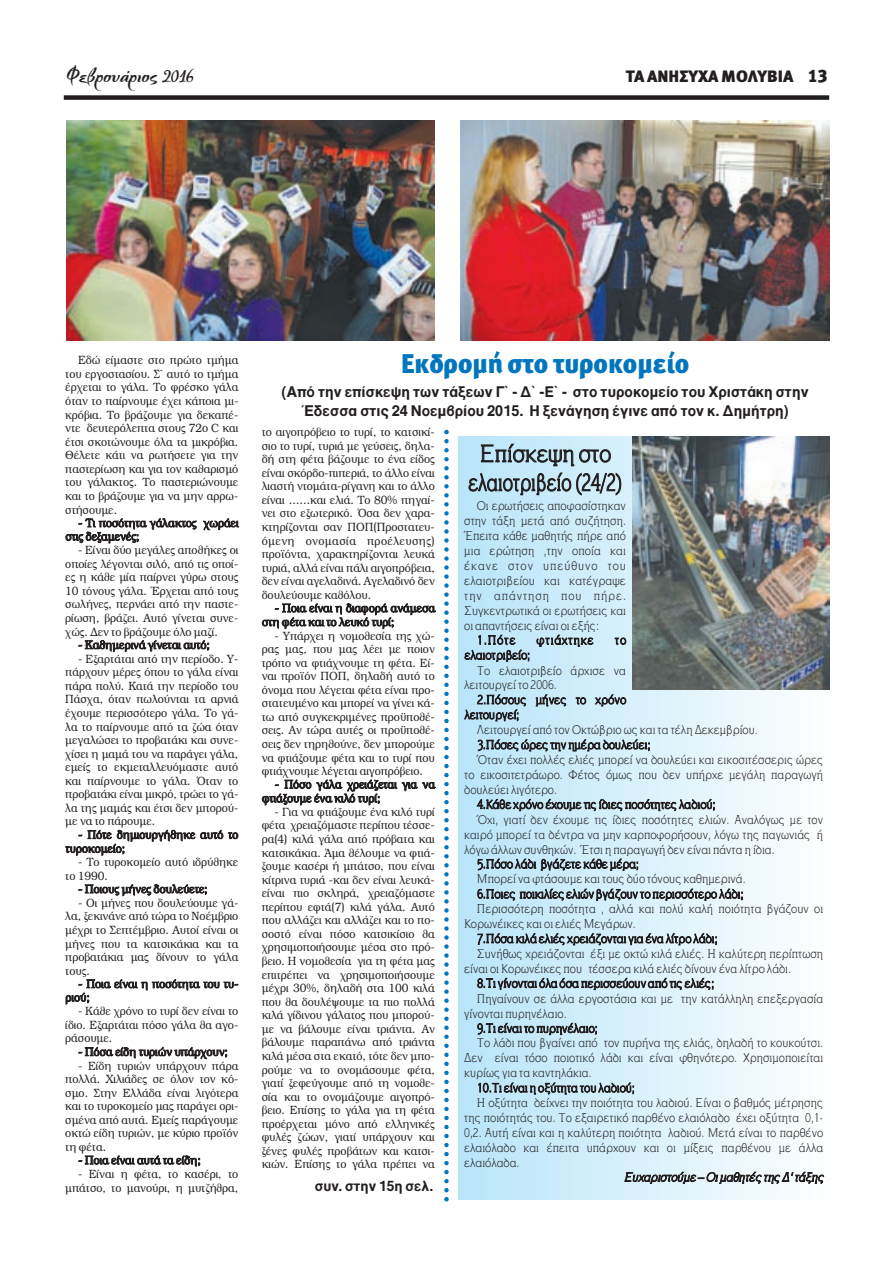
<style>
.page{position:relative;width:893px;height:1263px;background:#fff}
.page>*{position:absolute;margin:0;border:0;box-sizing:border-box;transform-origin:0 0}
.t1{font:27px "Meta Black Greek LF";color:#0076be}
.t2{font:300 25.5px/28.8px "Acro Mechano";color:#231f20;text-align:center}
.t3{font:700 22.5px "CF Painter";color:#231f20;scale:1.2 1}
.t4{font:16.5px "Meta Black Greek LF";color:#231f20;scale:1.05 1}
.t5{font:700 15px/19.4px "Gr Helvetica";color:#231f20;text-align:center}
.t6{font:700 14.25px "Gr Helvetica";color:#231f20}
.t7{font:300 13.2px "Acro Mechano";color:#231f20}
.t8{font:300 13.2px "Acro Mechano";letter-spacing:.07em;color:#231f20}
.t9{font:italic 300 13.2px "Acro Mechano";color:#231f20}
.t10{font:12px/13.5px "Acro Book Text";color:#231f20;text-align:justify;scale:.9 1}
.s1{font-size:18px}
</style>
<div class="page">
<div style="left:64px;top:95px;width:765px;height:5px;background:#231f20"></div>
<svg style="left:66px;top:340px;width:369px;height:1px"></svg>
<img style="left:66px;top:120px;width:369px;height:220px">
<img style="left:461px;top:120px;width:368px;height:220px">
<div style="left:458px;top:436px;width:371px;height:763px;background:linear-gradient(to right,#b8e5f9,#fdfefe)"></div>
<img style="left:632px;top:436px;width:197px;height:253px">
<svg style="left:444px;top:430px;width:5px;height:771px"></svg>
<h3 class="t3" style="left:65px;top:64px;width:108px">Φεβρουάριος 2016</h3>
<h3 class="t4" style="left:626px;top:67px;width:194px">ΤΑ ΑΝΗΣΥΧΑ ΜΟΛΥΒΙΑ <span class="s1">13</span></h3>
<p class="t10" style="left:65px;top:354px;width:194px;text-indent:13px">Εδώ είµαστε στο πρώτο τµήµα του εργοστασίου. Σ` αυτό το τµήµα έρχεται το γάλα. Το φρέσκο γάλα όταν το παίρνουµε έχει κάποια µι&shy;κρόβια. Το βράζουµε για δεκαπέ&shy;ντε δευτερόλεπτα στους 72ο C και έτσι σκοτώνουµε όλα τα µικρόβια.<br>Θέλετε κάτι να ρωτήσετε για την παστερίωση και για τον καθαρισµό του γάλακτος. Το παστεριώνουµε και το βράζουµε για να µην αρρω&shy;στήσουµε.</p>
<p class="t10" style="left:65px;top:516px;width:194px;text-indent:13px">- Τι ποσότητα γάλακτος χωράει στις δεξαµενές;</p>
<p class="t10" style="left:65px;top:544px;width:194px;text-indent:13px">- Είναι δύο µεγάλες αποθήκες οι οποίες λέγονται σιλό, από τις οποί&shy;ες η κάθε µία παίρνει γύρω στους 10 τόνους γάλα. Έρχεται από τους σωλήνες, περνάει από την παστε&shy;ρίωση, βράζει. Αυτό γίνεται συνε&shy;χώς. ∆εν το βράζουµε όλο µαζί.</p>
<p class="t10" style="left:78px;top:638px;width:148px">- Καθηµερινά γίνεται αυτό;</p>
<p class="t10" style="left:65px;top:652px;width:194px;text-indent:13px">- Εξαρτάται από την περίοδο. Υ&shy;πάρχουν µέρες όπου το γάλα είναι πάρα πολύ. Κατά την περίοδο του Πάσχα, όταν πωλούνται τα αρνιά έχουµε περισσότερο γάλα. Το γά&shy;λα το παίρνουµε από τα ζώα όταν µεγαλώσει το προβατάκι και συνε&shy;χίσει η µαµά του να παράγει γάλα, εµείς το εκµεταλλευόµαστε αυτό και παίρνουµε το γάλα. Όταν το προβατάκι είναι µικρό, τρώει το γά&shy;λα της µαµάς και έτσι δεν µπορού&shy;µε να το πάρουµε.</p>
<p class="t10" style="left:65px;top:828px;width:194px;text-indent:13px">- Πότε δηµιουργήθηκε αυτό το τυροκοµείο;</p>
<p class="t10" style="left:65px;top:855px;width:194px;text-indent:13px">- Το τυροκοµείο αυτό ιδρύθηκε το 1990.</p>
<p class="t10" style="left:78px;top:882px;width:145px">- Ποιους µήνες δουλεύετε;</p>
<p class="t10" style="left:65px;top:896px;width:194px;text-indent:13px">- Οι µήνες που δουλεύουµε γά&shy;λα, ξεκινάνε από τώρα το Νοέµβριο µέχρι το Σεπτέµβριο. Αυτοί είναι οι µήνες που τα κατσικάκια και τα προβατάκια µας δίνουν το γάλα τους.</p>
<p class="t10" style="left:65px;top:977px;width:194px;text-indent:13px">- Ποια είναι η ποσότητα του τυ&shy;ριού;</p>
<p class="t10" style="left:65px;top:1005px;width:194px;text-indent:13px">- Κάθε χρόνο το τυρί δεν είναι το ίδιο. Εξαρτάται πόσο γάλα θα αγο&shy;ράσουµε.</p>
<p class="t10" style="left:78px;top:1045px;width:168px">- Πόσα είδη τυριών υπάρχουν;</p>
<p class="t10" style="left:65px;top:1059px;width:194px;text-indent:13px">- Είδη τυριών υπάρχουν πάρα πολλά. Χιλιάδες σε όλον τον κό&shy;σµο. Στην Ελλάδα είναι λιγότερα και το τυροκοµείο µας παράγει ορι&shy;σµένα από αυτά. Εµείς παράγουµε οκτώ είδη τυριών, µε κύριο προϊόν τη φέτα.</p>
<p class="t10" style="left:78px;top:1153px;width:138px">- Ποια είναι αυτά τα είδη;</p>
<p class="t10" style="left:65px;top:1167px;width:194px;text-align:right">- Είναι η φέτα, το κασέρι, το µπάτσο, το µανούρι, η µυτζήθρα,</p>
<h1 class="t1" style="left:401px;top:348px;width:290px">Εκδροµή στο τυροκοµείο</h1>
<p class="t5" style="left:281px;top:382px;width:529px">(Από την επίσκεψη των τάξεων Γ` - ∆` -Ε` - στο τυροκοµείο του Χριστάκη στην<br>Έδεσσα στις 24 Νοεµβρίου 2015. Η ξενάγηση έγινε από τον κ. ∆ηµήτρη)</p>
<h2 class="t2" style="left:468px;top:439px;width:156px">Eπίσκεψη στο ελαιοτριβείο (24/2)</h2>
<p class="t7" style="left:477px;top:498px;width:151px">Οι ερωτήσεις αποφασίστηκαν</p>
<p class="t7" style="left:464px;top:513px;width:163px">στην τάξη µετά από συζήτηση.</p>
<p class="t7" style="left:464px;top:528px;width:163px">Έπειτα κάθε µαθητής πήρε από</p>
<p class="t7" style="left:464px;top:543px;width:163px">µια ερώτηση ,την οποία και</p>
<p class="t8" style="left:464px;top:558px;width:163px">έκανε στον υπεύθυνο του</p>
<p class="t7" style="left:464px;top:573px;width:163px">ελαιοτριβείου και κατέγραψε</p>
<p class="t8" style="left:464px;top:588px;width:163px">την απάντηση που πήρε.</p>
<p class="t7" style="left:464px;top:603px;width:163px">Συγκεντρωτικά οι ερωτήσεις και</p>
<p class="t7" style="left:464px;top:618px;width:137px">οι απαντήσεις είναι οι εξής:</p>
<p class="t7" style="left:477px;top:632px;width:40px">1.Πότε</p>
<p class="t8" style="left:536px;top:632px;width:59px">φτιάχτηκε</p>
<p class="t7" style="left:615px;top:632px;width:13px">το</p>
<p class="t7" style="left:464px;top:647px;width:67px">ελαιοτριβείο;</p>
<p class="t7" style="left:477px;top:662px;width:151px">Το ελαιοτριβείο άρχισε να</p>
<p class="t7" style="left:464px;top:677px;width:94px">λειτουργεί το 2006.</p>
<p class="t7" style="left:477px;top:692px;width:151px">2.Πόσους µήνες το χρόνο</p>
<p class="t7" style="left:464px;top:707px;width:56px">λειτουργεί;</p>
<p class="t7" style="left:477px;top:722px;width:282px">Λειτουργεί από τον Οκτώβριο ως και τα τέλη ∆εκεµβρίου.</p>
<p class="t7" style="left:477px;top:737px;width:175px">3.Πόσες ώρες την ηµέρα δουλεύει;</p>
<p class="t7" style="left:477px;top:752px;width:348px">Όταν έχει πολλές ελιές µπορεί να δουλεύει και εικοσιτέσσερις ώρες</p>
<p class="t7" style="left:464px;top:767px;width:360px">το εικοσιτετράωρο. Φέτος όµως που δεν υπήρχε µεγάλη παραγωγή</p>
<p class="t7" style="left:464px;top:782px;width:94px">δουλεύει λιγότερο.</p>
<p class="t7" style="left:477px;top:796px;width:240px">4.Κάθε χρόνο έχουµε τις ίδιες ποσότητες λαδιού;</p>
<p class="t7" style="left:477px;top:811px;width:348px">Όχι, γιατί δεν έχουµε τις ίδιες ποσότητες ελιών. Αναλόγως µε τον</p>
<p class="t7" style="left:464px;top:826px;width:361px">καιρό µπορεί τα δέντρα να µην καρποφορήσουν, λόγω της παγωνιάς ή</p>
<p class="t7" style="left:464px;top:841px;width:312px">λόγω άλλων συνθηκών. Έτσι η παραγωγή δεν είναι πάντα η ίδια.</p>
<p class="t7" style="left:477px;top:856px;width:163px">5.Πόσο λάδι βγάζετε κάθε µέρα;</p>
<p class="t7" style="left:477px;top:871px;width:270px">Μπορεί να φτάσουµε και τους δύο τόνους καθηµερινά.</p>
<p class="t7" style="left:477px;top:886px;width:268px">6.Ποιες ποικιλίες ελιών βγάζουν το περισσότερο λάδι;</p>
<p class="t7" style="left:477px;top:901px;width:348px">Περισσότερη ποσότητα , αλλά και πολύ καλή ποιότητα βγάζουν οι</p>
<p class="t7" style="left:464px;top:916px;width:173px">Κορωνέικες και οι ελιές Μεγάρων.</p>
<p class="t7" style="left:477px;top:931px;width:242px">7.Πόσα κιλά ελιές χρειάζονται για ένα λίτρο λάδι;</p>
<p class="t7" style="left:477px;top:946px;width:348px">Συνήθως χρειάζονται έξι µε οκτώ κιλά ελιές. Η καλύτερη περίπτωση</p>
<p class="t7" style="left:464px;top:961px;width:328px">είναι οι Κορωνέικες που τέσσερα κιλά ελιές δίνουν ένα λίτρο λάδι.</p>
<p class="t7" style="left:477px;top:975px;width:239px">8.Τι γίνονται όλα όσα περισσεύουν από τις ελιές;</p>
<p class="t7" style="left:477px;top:990px;width:348px">Πηγαίνουν σε άλλα εργοστάσια και µε την κατάλληλη επεξεργασία</p>
<p class="t7" style="left:464px;top:1005px;width:104px">γίνονται πυρηνέλαιο.</p>
<p class="t7" style="left:477px;top:1020px;width:122px">9.Τι είναι το πυρηνέλαιο;</p>
<p class="t7" style="left:477px;top:1035px;width:348px">Το λάδι που βγαίνει από τον πυρήνα της ελιάς, δηλαδή το κουκούτσι.</p>
<p class="t7" style="left:464px;top:1050px;width:361px">∆εν είναι τόσο ποιοτικό λάδι και είναι φθηνότερο. Χρησιµοποιείται</p>
<p class="t7" style="left:464px;top:1065px;width:129px">κυρίως για τα καντηλάκια.</p>
<p class="t7" style="left:477px;top:1080px;width:159px">10.Τι είναι η οξύτητα του λαδιού;</p>
<p class="t7" style="left:477px;top:1095px;width:348px">Η οξύτητα δείχνει την ποιότητα του λαδιού. Είναι ο βαθµός µέτρησης</p>
<p class="t7" style="left:464px;top:1110px;width:360px">της ποιότητάς του. Το εξαιρετικό παρθένο ελαιόλαδο έχει οξύτητα 0,1-</p>
<p class="t7" style="left:464px;top:1125px;width:361px">0,2. Αυτή είναι και η καλύτερη ποιότητα λαδιού. Μετά είναι το παρθένο</p>
<p class="t7" style="left:464px;top:1140px;width:360px">ελαιόλαδο και έπειτα υπάρχουν και οι µίξεις παρθένου µε άλλα</p>
<p class="t7" style="left:464px;top:1155px;width:57px">ελαιόλαδα.</p>
<p class="t9" style="left:624px;top:1169px;width:204px">Ευχαριστούµε –Οιµαθητέςτης ∆`τάξης</p>
<p class="t6" style="left:315px;top:1178px;width:120px">συν. στην 15η σελ.</p>
<p class="t10" style="left:262px;top:426px;width:194px">το αιγοπρόβειο το τυρί, το κατσικί&shy;σιο το τυρί, τυριά µε γεύσεις, δηλα&shy;δή στη φέτα βάζουµε το ένα είδος είναι σκόρδο-πιπεριά, το άλλο είναι λιαστή ντοµάτα-ρίγανη και το άλλο είναι ……και ελιά. Το 80% πηγαί&shy;νει στο εξωτερικό. Όσα δεν χαρα&shy;κτηρίζονται σαν ΠΟΠ(Προστατευ&shy;όµενη ονοµασία προέλευσης) προϊόντα, χαρακτηρίζονται λευκά τυριά, αλλά είναι πάλι αιγοπρόβεια, δεν είναι αγελαδινά. Αγελαδινό δεν δουλεύουµε καθόλου.</p>
<p class="t10" style="left:262px;top:601px;width:194px;text-indent:13px">- Ποια είναι η διαφορά ανάµεσα στη φέτα και το λευκό τυρί;</p>
<p class="t10" style="left:262px;top:629px;width:194px;text-indent:13px">- Υπάρχει η νοµοθεσία της χώ&shy;ρας µας, που µας λέει µε ποιον τρόπο να φτιάχνουµε τη φέτα. Εί&shy;ναι προϊόν ΠΟΠ, δηλαδή αυτό το όνοµα που λέγεται φέτα είναι προ&shy;στατευµένο και µπορεί να γίνει κά&shy;τω από συγκεκριµένες προϋποθέ&shy;σεις. Αν τώρα αυτές οι προϋποθέ&shy;σεις δεν τηρηθούνε, δεν µπορούµε να φτιάξουµε φέτα και το τυρί που φτιάχνουµε λέγεται αιγοπρόβειο.</p>
<p class="t10" style="left:262px;top:778px;width:194px;text-indent:13px">- Πόσο γάλα χρειάζεται για να φτιάξουµε ένα κιλό τυρί;</p>
<p class="t10" style="left:262px;top:805px;width:194px;text-indent:13px">- Για να φτιάξουµε ένα κιλό τυρί φέτα χρειαζόµαστε περίπου τέσσε&shy;ρα(4) κιλά γάλα από πρόβατα και κατσικάκια. Άµα θέλουµε να φτιά&shy;ξουµε κασέρι ή µπάτσο, που είναι κίτρινα τυριά -και δεν είναι λευκά&shy;είναι πιο σκληρά, χρειαζόµαστε περίπου εφτά(7) κιλά γάλα. Αυτό που αλλάζει και αλλάζει και το πο&shy;σοστό είναι πόσο κατσικίσιο θα χρησιµοποιήσουµε µέσα στο πρό&shy;βειο. Η νοµοθεσία για τη φέτα µας επιτρέπει να χρησιµοποιήσουµε µέχρι 30%, δηλαδή στα 100 κιλά που θα δουλέψουµε τα πιο πολλά κιλά γίδινου γάλατος που µπορού&shy;µε να βάλουµε είναι τριάντα. Αν βάλουµε παραπάνω από τριάντα κιλά µέσα στα εκατό, τότε δεν µπο&shy;ρούµε να το ονοµάσουµε φέτα, γιατί ξεφεύγουµε από τη νοµοθε&shy;σία και το ονοµάζουµε αιγοπρό&shy;βειο. Επίσης το γάλα για τη φέτα προέρχεται µόνο από ελληνικές φυλές ζώων, γιατί υπάρχουν και ξένες φυλές προβάτων και κατσι&shy;κιών. Επίσης το γάλα πρέπει να</p>
</div>
